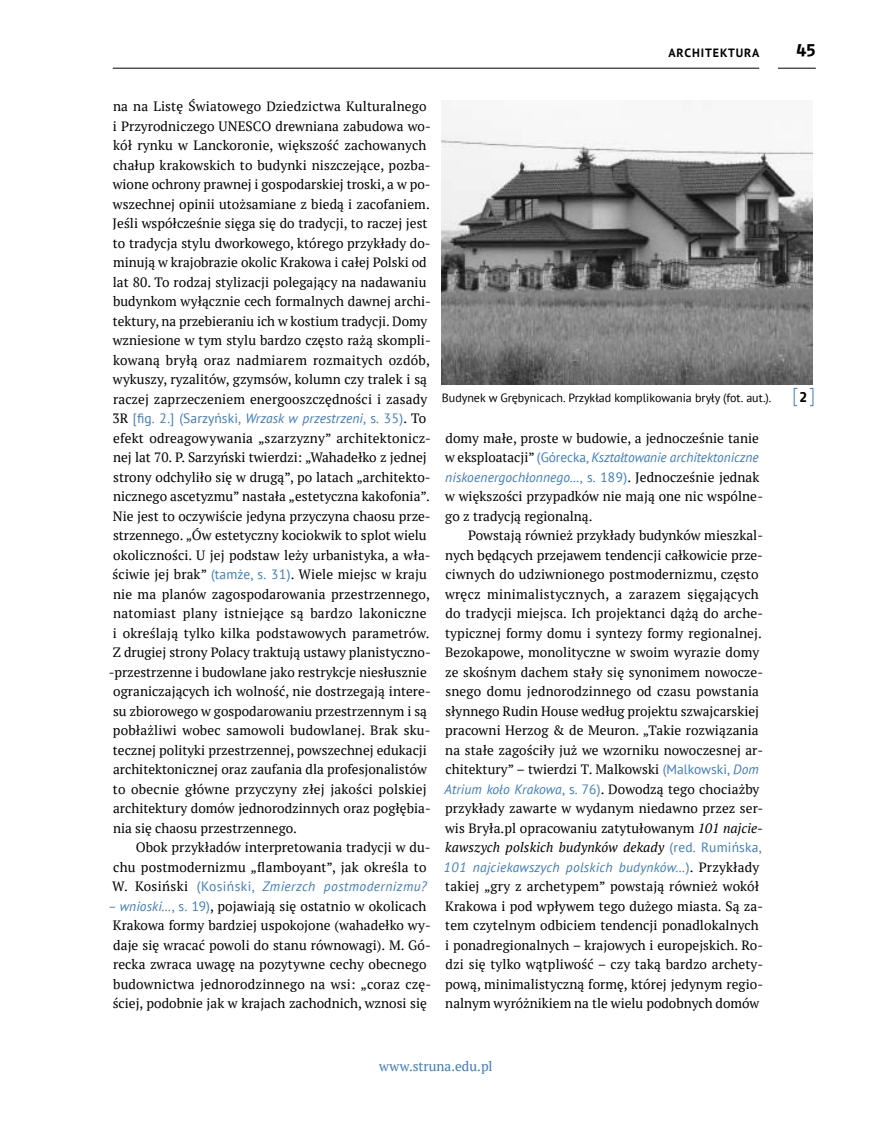
<style>
.page{position:relative;width:872px;height:1127px;background:#fff}
.page>*{position:absolute;margin:0;border:0;box-sizing:border-box;transform-origin:0 0}
.t1{font:700 18px "Fago Pro";color:#000}
.t2{font:700 15px "Fago Pro";color:#000}
.t3{font:13.5px/19.5px "PT Serif";letter-spacing:.005em;color:#000}
.t4{font:italic 13.5px/19.5px "PT Sans";letter-spacing:.01em;color:#3c7cbf}
.t5{font:13.5px "PT Sans";letter-spacing:.01em;color:#3c7cbf}
.t6{font:italic 13.5px "PT Sans";letter-spacing:.03em;color:#3c7cbf}
.t7{font:13.5px "PT Serif";color:#3c7cbf}
.t8{font:12px "PT Sans";color:#000}
.t9{font:700 12px "PT Sans";letter-spacing:.08em;color:#000}
.s1{font-family:"PT Serif";color:#000}
.s2{font-style:italic}
.s3{font-family:"PT Sans";color:#3c7cbf}
.s4{font-family:"PT Serif";font-style:normal;color:#000}
.s5{font-style:normal}
.s6{font-family:"PT Sans";font-style:italic;color:#3c7cbf}
</style>
<div class="page">
<hr style="left:113px;top:68px;width:646px;height:1px;background:#000">
<hr style="left:778px;top:68px;width:38px;height:1px;background:#000">
<img style="left:442px;top:132px;width:371px;height:252px">
<p class="t9" style="left:668px;top:45px;width:85px">ARCHITEKTURA</p>
<h1 class="t1" style="left:796px;top:39px;width:21px">45</h1>
<p class="t3" style="left:113px;top:96px;width:320px">na na Listę Światowego Dziedzictwa Kulturalnego i Przyrodniczego UNESCO drewniana zabudowa wo&shy;kół rynku w Lanckoronie, większość zachowanych chałup krakowskich to budynki niszczejące, pozba&shy;wione ochrony prawnej i gospodarskiej troski, a w po&shy;wszechnej opinii utożsamiane z biedą i zacofaniem.<br>Jeśli współcześnie sięga się do tradycji, to raczej jest to tradycja stylu dworkowego, którego przykłady do&shy;minują w krajobrazie okolic Krakowa i całej Polski od lat 80. To rodzaj stylizacji polegający na nadawaniu budynkom wyłącznie cech formalnych dawnej archi&shy;tektury, na przebieraniu ich w kostium tradycji. Domy wzniesione w tym stylu bardzo często rażą skompli&shy;kowaną bryłą oraz nadmiarem rozmaitych ozdób, wykuszy, ryzalitów, gzymsów, kolumn czy tralek i są raczej zaprzeczeniem energooszczędności i zasady</p>
<p class="t5" style="left:112px;top:410px;width:315px"><span class="s1">3R</span> [fig. 2.] (Sarzyński, <span class="s2">Wrzask w przestrzeni</span>, s. 35)<span class="s1">. To</span></p>
<p class="t3" style="left:113px;top:428px;width:319px">efekt odreagowywania „szarzyzny” architektonicz-</p>
<p class="t3" style="left:113px;top:447px;width:315px">nej lat 70. P. Sarzyński twierdzi: „Wahadełko z jednej</p>
<p class="t3" style="left:113px;top:467px;width:319px">strony odchyliło się w drugą”, po latach „architekto-</p>
<p class="t3" style="left:113px;top:486px;width:318px">nicznego ascetyzmu” nastała „estetyczna kakofonia”.</p>
<p class="t3" style="left:113px;top:506px;width:319px">Nie jest to oczywiście jedyna przyczyna chaosu prze-</p>
<p class="t3" style="left:113px;top:525px;width:315px">strzennego. „Ów estetyczny kociokwik to splot wielu</p>
<p class="t3" style="left:113px;top:545px;width:319px">okoliczności. U jej podstaw leży urbanistyka, a wła-</p>
<p class="t3" style="left:113px;top:564px;width:316px">ściwie jej brak” <span class="s3">(tamże, s. 31)</span>. Wiele miejsc w kraju</p>
<p class="t3" style="left:113px;top:584px;width:318px">nie ma planów zagospodarowania przestrzennego,</p>
<p class="t3" style="left:113px;top:603px;width:315px">natomiast plany istniejące są bardzo lakoniczne</p>
<p class="t3" style="left:113px;top:623px;width:318px">i określają tylko kilka podstawowych parametrów.</p>
<p class="t3" style="left:113px;top:642px;width:319px">Z drugiej strony Polacy traktują ustawy planistyczno-</p>
<p class="t3" style="left:109px;top:662px;width:319px">-przestrzenne i budowlane jako restrykcje niesłusznie</p>
<p class="t3" style="left:113px;top:681px;width:319px">ograniczających ich wolność, nie dostrzegają intere-</p>
<p class="t3" style="left:113px;top:701px;width:315px">su zbiorowego w gospodarowaniu przestrzennym i są</p>
<p class="t3" style="left:113px;top:720px;width:317px">pobłażliwi wobec samowoli budowlanej. Brak sku-</p>
<p class="t3" style="left:113px;top:740px;width:315px">tecznej polityki przestrzennej, powszechnej edukacji</p>
<p class="t3" style="left:113px;top:759px;width:315px">architektonicznej oraz zaufania dla profesjonalistów</p>
<p class="t3" style="left:113px;top:779px;width:315px">to obecnie główne przyczyny złej jakości polskiej</p>
<p class="t3" style="left:113px;top:798px;width:317px">architektury domów jednorodzinnych oraz pogłębia-</p>
<p class="t3" style="left:113px;top:818px;width:185px">nia się chaosu przestrzennego.</p>
<p class="t3" style="left:136px;top:837px;width:296px">Obok przykładów interpretowania tradycji w du-</p>
<p class="t3" style="left:113px;top:857px;width:315px">chu postmodernizmu „flamboyant”, jak określa to</p>
<p class="t6" style="left:112px;top:878px;width:316px"><span class="s4">W. Kosiński</span> <span class="s5">(Kosiński,</span> Zmierzch postmodernizmu?</p>
<p class="t3" style="left:108px;top:896px;width:324px;text-align:center"><span class="s6">– wnioski…</span><span class="s3">, s. 19)</span>, pojawiają się ostatnio w okolicach Krakowa formy bardziej uspokojone (wahadełko wy&shy;daje się wracać powoli do stanu równowagi). M. Gó&shy;recka zwraca uwagę na pozytywne cechy obecnego budownictwa jednorodzinnego na wsi: „coraz czę&shy;ściej, podobnie jak w krajach zachodnich, wznosi się</p>
<p class="t8" style="left:442px;top:390px;width:331px">Budynek w Grębynicach. Przykład komplikowania bryły (fot. aut.).</p>
<p class="t2" style="left:800px;top:388px;width:9px">2</p>
<p class="t3" style="left:445px;top:428px;width:315px">domy małe, proste w budowie, a jednocześnie tanie</p>
<p class="t4" style="left:445px;top:447px;width:316px"><span class="s4">w eksploatacji”</span> <span class="s5">(Górecka,</span> Kształtowanie architektoniczne niskoenergochłonnego…<span class="s5">, s. 189)</span><span class="s4">. Jednocześnie jednak</span></p>
<p class="t3" style="left:445px;top:486px;width:319px">w większości przypadków nie mają one nic wspólne&shy;go z tradycją regionalną.</p>
<p class="t3" style="left:444px;top:525px;width:320px;text-indent:24px">Powstają również przykłady budynków mieszkal&shy;nych będących przejawem tendencji całkowicie prze&shy;ciwnych do udziwnionego postmodernizmu, często wręcz minimalistycznych, a zarazem sięgających do tradycji miejsca. Ich projektanci dążą do arche&shy;typicznej formy domu i syntezy formy regionalnej.<br>Bezokapowe, monolityczne w swoim wyrazie domy ze skośnym dachem stały się synonimem nowocze&shy;snego domu jednorodzinnego od czasu powstania słynnego Rudin House według projektu szwajcarskiej pracowni Herzog &amp; de Meuron. „Takie rozwiązania na stałe zagościły już we wzorniku nowoczesnej ar&shy;chitektury” – twierdzi T. Malkowski <span class="s3">(Malkowski,</span> <span class="s6">Dom Atrium koło Krakowa</span><span class="s3">, s. 76)</span>. Dowodzą tego chociażby przykłady zawarte w wydanym niedawno przez ser&shy;wis Bryła.pl opracowaniu zatytułowanym <span class="s2">101 najcie&shy;kawszych polskich budynków dekady</span> <span class="s3">(red. Rumińska,</span></p>
<p class="t4" style="left:443px;top:857px;width:317px">101 najciekawszych polskich budynków…<span class="s5">)</span><span class="s4">. Przykłady</span></p>
<p class="t3" style="left:445px;top:876px;width:319px">takiej „gry z archetypem” powstają również wokół Krakowa i pod wpływem tego dużego miasta. Są za&shy;tem czytelnym odbiciem tendencji ponadlokalnych i ponadregionalnych – krajowych i europejskich. Ro&shy;dzi się tylko wątpliwość – czy taką bardzo archety&shy;pową, minimalistyczną formę, której jedynym regio&shy;nalnym wyróżnikiem na tle wielu podobnych domów</p>
<p class="t7" style="left:379px;top:1057px;width:115px">www.struna.edu.pl</p>
</div>
